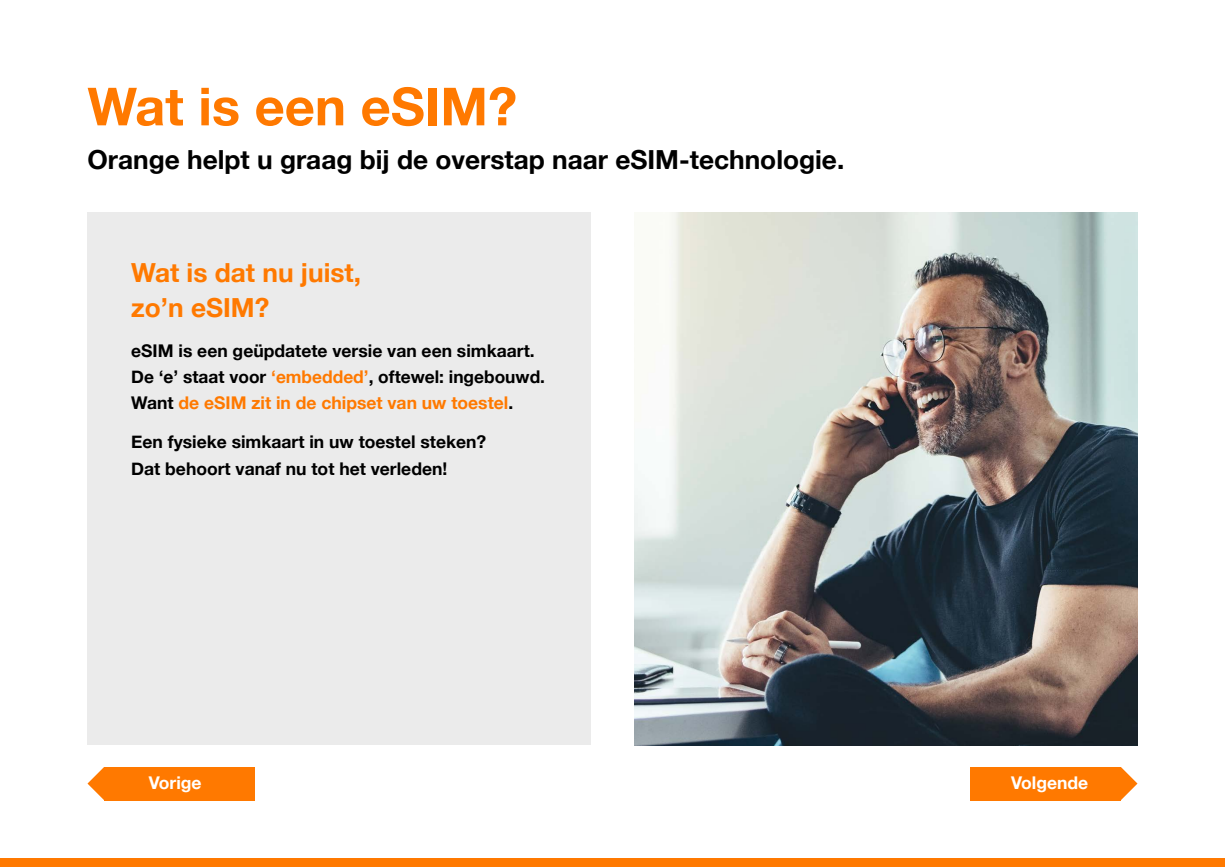
<style>
.page{position:relative;width:1225px;height:867px;background:#fff}
.page>*{position:absolute;margin:0;border:0;box-sizing:border-box;transform-origin:0 0}
.t1{font:700 52.5px "Helvetica Neue";color:#ff7900}
.t2{font:700 26.25px "Helvetica Neue";color:#000}
.t3{font:700 26.25px/35px "Helvetica Neue";color:#ff7900}
.t4{font:700 17.5px/26.2px "Helvetica Neue";color:#000}
.t5{font:700 17.5px "Helvetica Neue";color:#fff}
.s1{color:#ff7900}
</style>
<div class="page">
<div style="left:0;top:858px;width:1225px;height:8px;background:#ff7900"></div>
<div style="left:88px;top:213px;width:503px;height:531px;background:#ebebeb"></div>
<img style="left:634px;top:213px;width:503px;height:531px">
<div style="left:104px;top:766px;width:151px;height:33px;background:#ff7900"></div>
<svg style="left:87px;top:767px;width:17px;height:32px"></svg>
<div style="left:970px;top:766px;width:151px;height:33px;background:#ff7900"></div>
<svg style="left:1121px;top:767px;width:17px;height:32px"></svg>
<h1 class="t1" style="left:88px;top:65px;width:431px">Wat is een eSIM?</h1>
<h2 class="t2" style="left:88px;top:139px;width:758px">Orange helpt u graag bij de overstap naar eSIM-technologie.</h2>
<h2 class="t3" style="left:131px;top:256px;width:231px">Wat is dat nu juist, zo’n eSIM?</h2>
<p class="t4" style="left:131px;top:337px;width:415px">eSIM is een geüpdatete versie van een simkaart.<br>De ‘e’ staat voor <span class="s1">‘embedded’</span>, oftewel: ingebouwd.<br>Want <span class="s1">de eSIM zit in de chipset van uw toestel</span>.</p>
<p class="t4" style="left:131px;top:429px;width:357px">Een fysieke simkaart in uw toestel steken?<br>Dat behoort vanaf nu tot het verleden!</p>
<p class="t5" style="left:149px;top:769px;width:54px">Vorige</p>
<p class="t5" style="left:1011px;top:769px;width:79px">Volgende</p>
</div>
